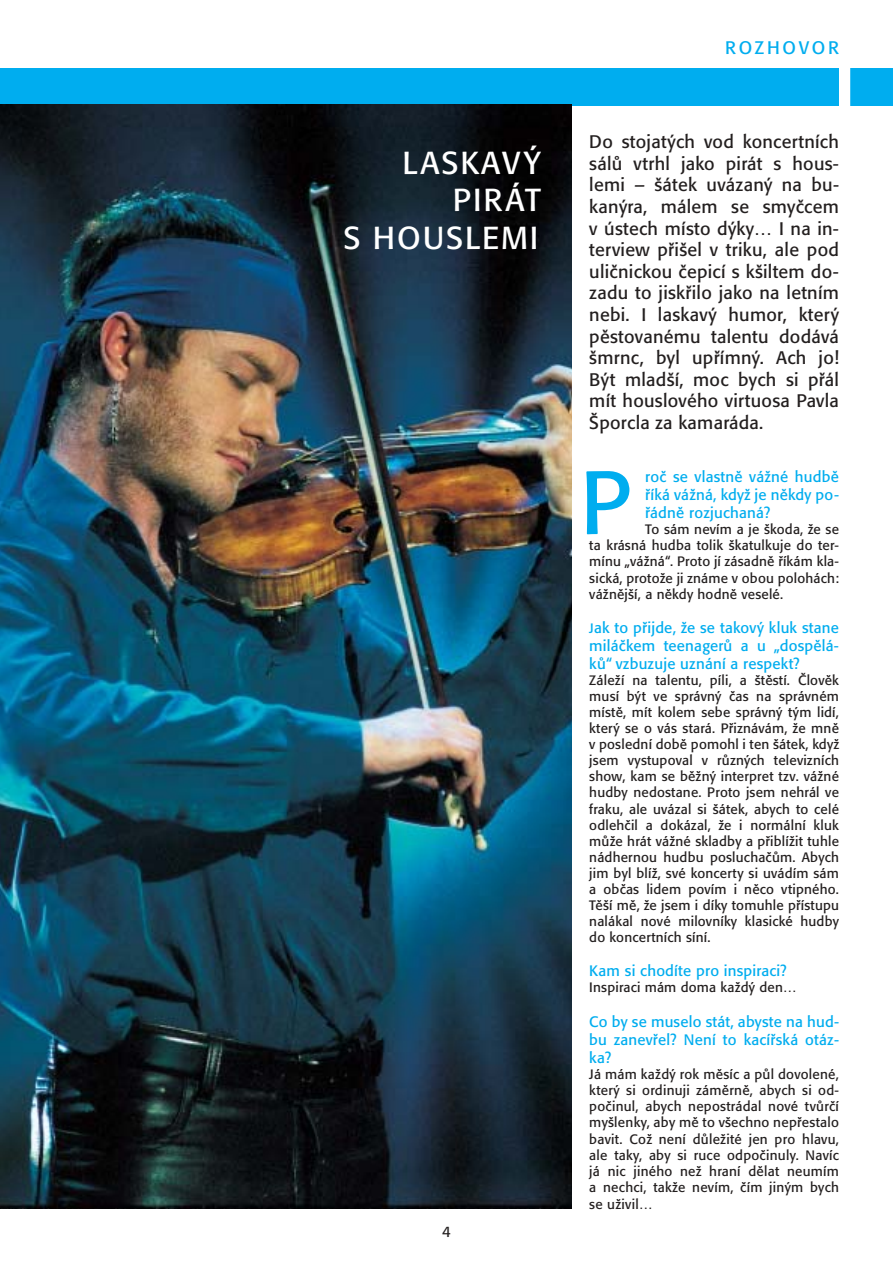
<style>
.page{position:relative;width:893px;height:1263px;background:#fff}
.page>*{position:absolute;margin:0;border:0;box-sizing:border-box;transform-origin:0 0}
.t1{font:88.8px "Formata CE";color:#00adef}
.t2{font:31.5px/37.5px "Formata CE";letter-spacing:.06em;color:#fff;text-align:right}
.t3{font:18px/21.6px "Formata CE";letter-spacing:.015em;color:#231f1f;text-align:justify}
.t4{font:18px "Formata CE";letter-spacing:.15em;color:#00adef}
.t5{font:15px/18px "Formata CE";letter-spacing:.015em;color:#00adef;text-align:justify}
.t6{font:15px "Formata CE";color:#231f1f}
.t7{font:13.5px/16px "Formata CE";letter-spacing:.015em;color:#231f1f;text-align:justify}
.s1{font-size:13.5px}
</style>
<div class="page">
<div style="left:0;top:68px;width:893px;height:37px;background:#00adef"></div>
<div style="left:839px;top:0;width:11px;height:132px;background:#fff"></div>
<img style="left:0;top:105px;width:571px;height:1104px">
<h2 class="t2" style="left:344px;top:147px;width:199px">LASKAVÝ<br>PIRÁT<br>S HOUSLEMI</h2>
<p class="t6" style="left:442px;top:1225px;width:10px">4</p>
<h3 class="t4" style="left:725px;top:40px;width:115px">ROZHOVOR</h3>
<p class="t3" style="left:589px;top:133px;width:251px">Do stojatých vod koncertních sálů vtrhl jako pirát s hous&shy;lemi – šátek uvázaný na bu&shy;kanýra, málem se smyčcem v ústech místo dýky… I na in&shy;terview přišel v triku, ale pod uličnickou čepicí s kšiltem do&shy;zadu to jiskřilo jako na letním nebi. I laskavý humor, který pěstovanému talentu dodává šmrnc, byl upřímný. Ach jo!<br>Být mladší, moc bych si přál mít houslového virtuosa Pavla Šporcla za kamaráda.</p>
<p class="t5" style="left:645px;top:469px;width:195px">roč se vlastně vážné hudbě říká vážná, když je někdy po&shy;řádně rozjuchaná?</p>
<p class="t7" style="left:589px;top:522px;width:251px;text-indent:56px">To sám nevím a je škoda, že se ta krásná hudba tolik škatulkuje do ter&shy;mínu „vážná“. Proto jí zásadně říkám kla&shy;sická, protože ji známe v obou polohách: vážnější, a někdy hodně veselé.</p>
<p class="t5" style="left:589px;top:620px;width:251px"><span class="s1">J</span>ak to přijde, že se takový kluk stane miláčkem teenagerů a u „dospělá&shy;ků“ vzbuzuje uznání a respekt?</p>
<p class="t7" style="left:589px;top:673px;width:251px">Záleží na talentu, píli, a štěstí. Člověk musí být ve správný čas na správném místě, mít kolem sebe správný tým lidí, který se o vás stará. Přiznávám, že mně v poslední době pomohl i ten šátek, když jsem vystupoval v různých televizních show, kam se běžný interpret tzv. vážné hudby nedostane. Proto jsem nehrál ve fraku, ale uvázal si šátek, abych to celé odlehčil a dokázal, že i normální kluk může hrát vážné skladby a přiblížit tuhle nádhernou hudbu posluchačům. Abych jim byl blíž, své koncerty si uvádím sám a občas lidem povím i něco vtipného.<br>Těší mě, že jsem i díky tomuhle přístupu nalákal nové milovníky klasické hudby do koncertních síní.</p>
<p class="t5" style="left:589px;top:963px;width:199px">Kam si chodíte pro inspiraci?</p>
<p class="t7" style="left:589px;top:981px;width:209px">Inspiraci mám doma každý den…</p>
<p class="t5" style="left:589px;top:1013px;width:251px">Co by se muselo stát, abyste na hud&shy;bu zanevřel? Není to kacířská otáz&shy;ka?</p>
<p class="t7" style="left:589px;top:1067px;width:251px">Já mám každý rok měsíc a půl dovolené, který si ordinuji záměrně, abych si od&shy;počinul, abych nepostrádal nové tvůrčí myšlenky, aby mě to všechno nepřestalo bavit. Což není důležité jen pro hlavu, ale taky, aby si ruce odpočinuly. Navíc já nic jiného než hraní dělat neumím a nechci, takže nevím, čím jiným bych se uživil…</p>
<h1 class="t1" style="left:580px;top:465px;width:53px">P</h1>
</div>
